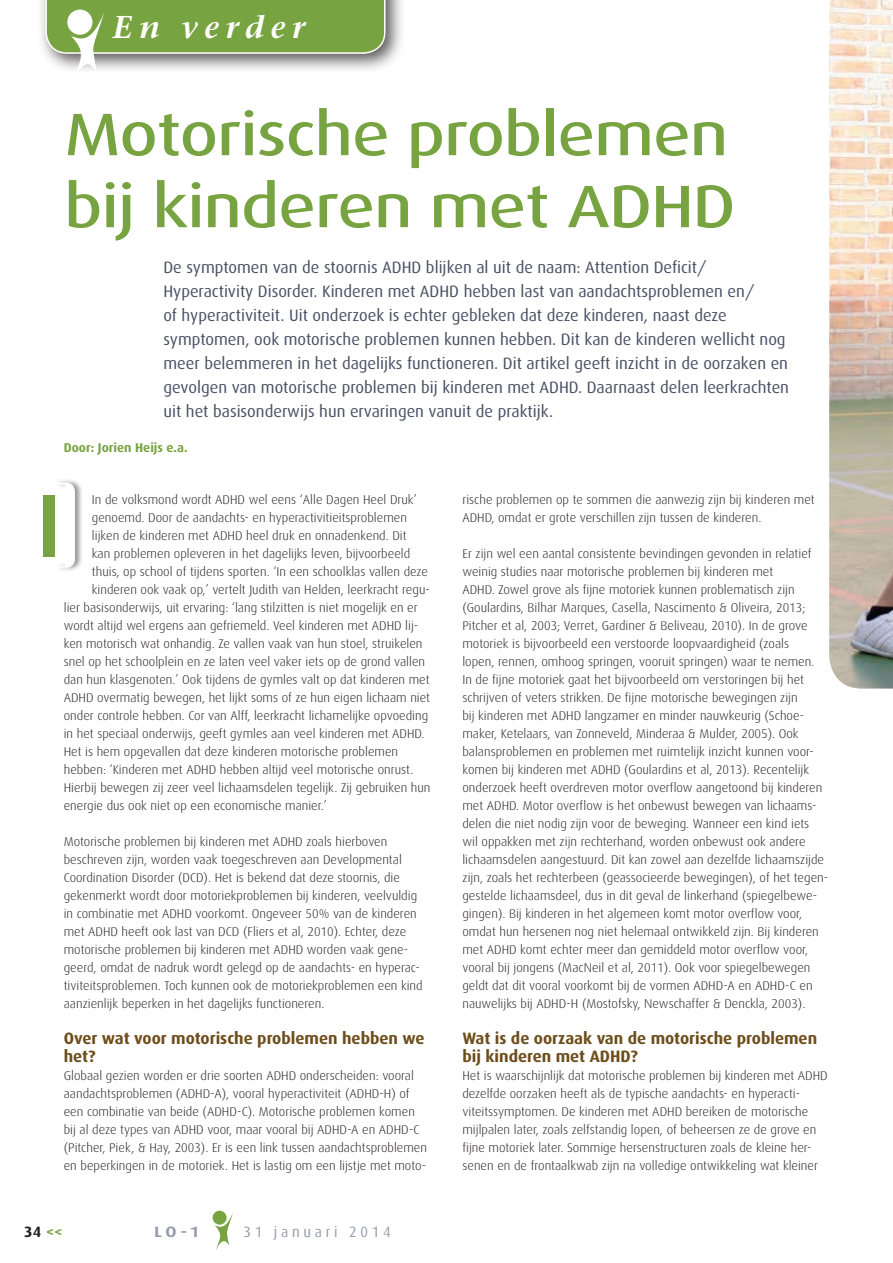
<style>
.page{position:relative;width:893px;height:1263px;background:#fff}
.page>*{position:absolute;margin:0;border:0;box-sizing:border-box;transform-origin:0 0}
.t1{font:500 90px "Dax";color:#78a341}
.t2{font:500 60px/72px "Dax Wide";color:#78a341}
.t3{font:italic 600 31.5px "Stone Serif";letter-spacing:.2em;color:#fff}
.t4{font:16.5px/24px "Dax";color:#4a5063}
.t5{font:700 16.5px/18px "Dax";color:#6d4d1b}
.t6{font:15px "Dax";letter-spacing:.26em;color:#959bab;scale:.96 1}
.t7{font:700 15px "Dax";color:#231f20}
.t8{font:700 15px "Dax Wide";color:#959bab}
.t9{font:300 12.75px/18px "Dax";color:#231f20}
.t10{font:700 12.75px "Dax";color:#78a341}
.s1{color:#78a341}
</style>
<div class="page">
<div style="left:37px;top:0;width:369px;height:74px;background:#231f20;opacity:.75"></div>
<svg style="left:45px;top:0;width:341px;height:74px"></svg>
<div style="left:56px;top:478px;width:28px;height:94px;background:#231f20;opacity:.45"></div>
<svg style="left:56px;top:483px;width:19px;height:85px"></svg>
<img style="left:829px;top:0;width:64px;height:688px">
<div style="left:213px;top:1211px;width:14px;height:14px;background:#78a341;border-radius:50%"></div>
<svg style="left:215px;top:1212px;width:18px;height:39px"></svg>
<h3 class="t3" style="left:113px;top:9px;width:194px">En verder</h3>
<h2 class="t2" style="left:65px;top:99px;width:672px">Motorische problemen bij kinderen met ADHD</h2>
<p class="t4" style="left:163px;top:255px;width:627px">De symptomen van de stoornis ADHD blijken al uit de naam: Attention Deficit/ Hyperactivity Disorder. Kinderen met ADHD hebben last van aandachtsproblemen en/<br>of hyperactiviteit. Uit onderzoek is echter gebleken dat deze kinderen, naast deze symptomen, ook motorische problemen kunnen hebben. Dit kan de kinderen wellicht nog meer belemmeren in het dagelijks functioneren. Dit artikel geeft inzicht in de oorzaken en gevolgen van motorische problemen bij kinderen met ADHD. Daarnaast delen leerkrachten uit het basisonderwijs hun ervaringen vanuit de praktijk.</p>
<p class="t10" style="left:64px;top:440px;width:125px">Door: Jorien Heijs e.a.</p>
<h1 class="t1" style="left:37px;top:475px;width:26px">I</h1>
<p class="t9" style="left:92px;top:491px;width:326px">I n de volksmond wordt ADHD wel eens ‘Alle Dagen Heel Druk’</p>
<p class="t9" style="left:92px;top:509px;width:316px">genoemd. Door de aandachts- en hyperactivitieitsproblemen</p>
<p class="t9" style="left:92px;top:527px;width:316px">lijken de kinderen met ADHD heel druk en onnadenkend. Dit</p>
<p class="t9" style="left:92px;top:545px;width:320px">kan problemen opleveren in het dagelijks leven, bijvoorbeeld</p>
<p class="t9" style="left:92px;top:563px;width:337px">thuis, op school of tijdens sporten. ‘I n een schoolklas vallen deze</p>
<p class="t9" style="left:92px;top:581px;width:339px">kinderen ook vaak op,’ vertelt Judith van Helden, leerkracht regu-</p>
<p class="t9" style="left:64px;top:599px;width:355px">lier basisonderwijs, uit ervaring: ‘lang stilzitten is niet mogelijk en er</p>
<p class="t9" style="left:64px;top:617px;width:356px">wordt altijd wel ergens aan gefriemeld. Veel kinderen met ADHD lij-</p>
<p class="t9" style="left:64px;top:635px;width:360px">ken motorisch wat onhandig. Ze vallen vaak van hun stoel, struikelen</p>
<p class="t9" style="left:64px;top:653px;width:363px">snel op het schoolplein en ze laten veel vaker iets op de grond vallen</p>
<p class="t9" style="left:64px;top:671px;width:367px">dan hun klasgenoten.’ Ook tijdens de gymles valt op dat kinderen met</p>
<p class="t9" style="left:64px;top:689px;width:368px">ADHD overmatig bewegen, het lijkt soms of ze hun eigen lichaam niet</p>
<p class="t9" style="left:64px;top:707px;width:366px">onder controle hebben. Cor van Alff, leerkracht lichamelijke opvoeding</p>
<p class="t9" style="left:64px;top:725px;width:362px">in het speciaal onderwijs, geeft gymles aan veel kinderen met ADHD.</p>
<p class="t9" style="left:64px;top:743px;width:336px">Het is hem opgevallen dat deze kinderen motorische problemen</p>
<p class="t9" style="left:64px;top:761px;width:351px">hebben: ‘Kinderen met ADHD hebben altijd veel motorische onrust.</p>
<p class="t9" style="left:64px;top:779px;width:368px">Hierbij bewegen zij zeer veel lichaamsdelen tegelijk. Zij gebruiken hun</p>
<p class="t9" style="left:64px;top:797px;width:265px">energie dus ook niet op een economische manier.’</p>
<p class="t9" style="left:64px;top:833px;width:360px">Motorische problemen bij kinderen met ADHD zoals hierboven beschreven zijn, worden vaak toegeschreven aan Developmental Coordination Disorder (DCD). Het is bekend dat deze stoornis, die gekenmerkt wordt door motoriekproblemen bij kinderen, veelvuldig in combinatie met ADHD voorkomt. Ongeveer 50% van de kinderen met ADHD heeft ook last van DCD (Fliers et al, 2010). Echter, deze motorische problemen bij kinderen met ADHD worden vaak gene&shy;geerd, omdat de nadruk wordt gelegd op de aandachts- en hyperac&shy;tiviteitsproblemen. Toch kunnen ook de motoriekproblemen een kind aanzienlijk beperken in het dagelijks functioneren.</p>
<p class="t5" style="left:64px;top:1029px;width:362px">Over wat voor motorische problemen hebben we het?</p>
<p class="t9" style="left:64px;top:1067px;width:365px">Globaal gezien worden er drie soorten ADHD onderscheiden: vooral aandachtsproblemen (ADHD-A), vooral hyperactiviteit (ADHD-H) of een combinatie van beide (ADHD-C). Motorische problemen komen bij al deze types van ADHD voor, maar vooral bij ADHD-A en ADHD-C (Pitcher, Piek, &amp; Hay, 2003). Er is een link tussen aandachtsproblemen en beperkingen in de motoriek. Het is lastig om een lijstje met moto-</p>
<p class="t7" style="left:24px;top:1224px;width:40px">34 <span class="s1">&lt;&lt;</span></p>
<p class="t8" style="left:154px;top:1223px;width:46px">LO-1</p>
<p class="t6" style="left:244px;top:1223px;width:155px">31 januari 2014</p>
<p class="t9" style="left:462px;top:491px;width:354px">rische problemen op te sommen die aanwezig zijn bij kinderen met<br>ADHD, omdat er grote verschillen zijn tussen de kinderen.</p>
<p class="t9" style="left:462px;top:545px;width:367px">Er zijn wel een aantal consistente bevindingen gevonden in relatief weinig studies naar motorische problemen bij kinderen met<br>ADHD. Zowel grove als fijne motoriek kunnen problematisch zijn (Goulardins, Bilhar Marques, Casella, Nascimento &amp; Oliveira, 2013; Pitcher et al, 2003; Verret, Gardiner &amp; Beliveau, 2010). I n de grove motoriek is bijvoorbeeld een verstoorde loopvaardigheid (zoals<br>lopen, rennen, omhoog springen, vooruit springen) waar te nemen.<br>I n de fijne motoriek gaat het bijvoorbeeld om verstoringen bij het schrijven of veters strikken. De fijne motorische bewegingen zijn<br>bij kinderen met ADHD langzamer en minder nauwkeurig (Schoe&shy;maker, Ketelaars, van Zonneveld, Minderaa &amp; Mulder, 2005). Ook balansproblemen en problemen met ruimtelijk inzicht kunnen voor&shy;komen bij kinderen met ADHD (Goulardins et al, 2013). Recentelijk onderzoek heeft overdreven motor overflow aangetoond bij kinderen met ADHD. Motor overflow is het onbewust bewegen van lichaams&shy;delen die niet nodig zijn voor de beweging. Wanneer een kind iets<br>wil oppakken met zijn rechterhand, worden onbewust ook andere lichaamsdelen aangestuurd. Dit kan zowel aan dezelfde lichaamszijde zijn, zoals het rechterbeen (geassocieerde bewegingen), of het tegen&shy;gestelde lichaamsdeel, dus in dit geval de linkerhand (spiegelbewe&shy;gingen). Bij kinderen in het algemeen komt motor overflow voor, omdat hun hersenen nog niet helemaal ontwikkeld zijn. Bij kinderen met ADHD komt echter meer dan gemiddeld motor overflow voor, vooral bij jongens (MacNeil et al, 2011). Ook voor spiegelbewegen geldt dat dit vooral voorkomt bij de vormen ADHD-A en ADHD-C en nauwelijks bij ADHD-H (Mostofsky, Newschaffer &amp; Denckla, 2003).</p>
<p class="t5" style="left:462px;top:1029px;width:356px">Wat is de oorzaak van de motorische problemen bij kinderen met ADHD?</p>
<p class="t9" style="left:462px;top:1067px;width:367px">Het is waarschijnlijk dat motorische problemen bij kinderen met ADHD dezelfde oorzaken heeft als de typische aandachts- en hyperacti&shy;viteitssymptomen. De kinderen met ADHD bereiken de motorische mijlpalen later, zoals zelfstandig lopen, of beheersen ze de grove en fijne motoriek later. Sommige hersenstructuren zoals de kleine her&shy;senen en de frontaalkwab zijn na volledige ontwikkeling wat kleiner</p>
</div>
